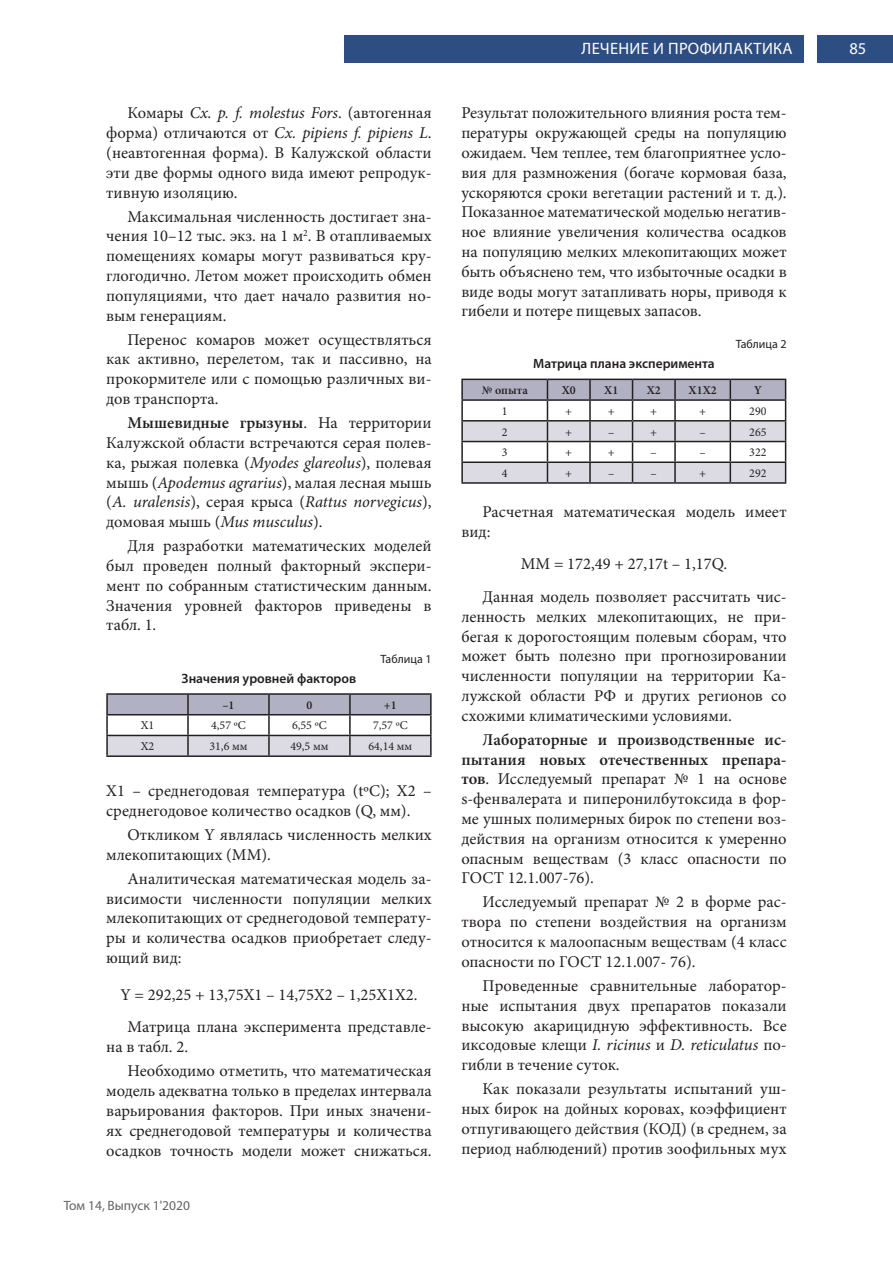
<style>
.page{position:relative;width:893px;height:1263px;background:#fff}
.page>*{position:absolute;margin:0;border:0;box-sizing:border-box;transform-origin:0 0}
.t1{font:16.5px/19.8px "Minion Pro";color:#231f20;text-align:justify}
.t2{font:16.5px "Myriad Pro";letter-spacing:.02em;color:#fffefc}
.t3{font:16.5px "Myriad Pro";color:#fff}
.t4{font:600 13.5px "Myriad Pro";color:#231f20}
.t5{font:13.5px "Myriad Pro";color:#636366}
.t6{font:12px "Minion Pro";color:#231f20}
.t7{font:600 12px "Minion Pro";color:#231f20}
.t8{font:12px "Myriad Pro";color:#231f20}
.s1{font-style:italic}
.s2{font-weight:600}
</style>
<div class="page">
<div style="left:817px;top:36px;width:76px;height:27px;background:#2d4e82"></div>
<div style="left:344px;top:36px;width:459px;height:27px;background:#2d4e82"></div>
<hr style="left:106px;top:693px;width:82px;height:2px;background:#231f20">
<hr style="left:188px;top:693px;width:81px;height:2px;background:#231f20">
<hr style="left:269px;top:693px;width:81px;height:2px;background:#231f20">
<hr style="left:350px;top:693px;width:82px;height:2px;background:#231f20">
<svg style="left:106px;top:694px;width:326px;height:20px;background:#a9a8b9"></svg>
<hr style="left:106px;top:714px;width:82px;height:1px;background:#231f20">
<hr style="left:106px;top:715px;width:2px;height:20px;background:#231f20">
<hr style="left:188px;top:714px;width:81px;height:1px;background:#231f20">
<hr style="left:187px;top:715px;width:2px;height:20px;background:#231f20">
<hr style="left:269px;top:714px;width:81px;height:1px;background:#231f20">
<hr style="left:268px;top:715px;width:2px;height:20px;background:#231f20">
<hr style="left:350px;top:714px;width:82px;height:1px;background:#231f20">
<hr style="left:349px;top:715px;width:2px;height:20px;background:#231f20">
<hr style="left:430px;top:715px;width:2px;height:20px;background:#231f20">
<svg style="left:106px;top:735px;width:326px;height:20px;background:#cccbd3"></svg>
<hr style="left:106px;top:755px;width:82px;height:2px;background:#231f20">
<hr style="left:188px;top:755px;width:81px;height:2px;background:#231f20">
<hr style="left:269px;top:755px;width:81px;height:2px;background:#231f20">
<hr style="left:350px;top:755px;width:82px;height:2px;background:#231f20">
<svg style="left:461px;top:379px;width:325px;height:103px"></svg>
<hr style="left:461px;top:482px;width:86px;height:2px;background:#231f20">
<hr style="left:547px;top:482px;width:43px;height:2px;background:#231f20">
<hr style="left:590px;top:482px;width:42px;height:2px;background:#231f20">
<hr style="left:632px;top:482px;width:43px;height:2px;background:#231f20">
<hr style="left:675px;top:482px;width:55px;height:2px;background:#231f20">
<hr style="left:730px;top:482px;width:56px;height:2px;background:#231f20">
<p class="t1" style="left:106px;top:103px;width:327px;text-indent:21px">Комары <span class="s1">Cx. p. f. molestus Fors</span>. (автогенная форма) отличаются от <span class="s1">Cx. pipiens f. pipiens L</span>. (неавтогенная форма). В Калужской области эти две формы одного вида имеют репродук&shy;тивную изоляцию.</p>
<p class="t1" style="left:106px;top:206px;width:327px;text-indent:21px">Максимальная численность достигает зна&shy;чения 10–12 тыс. экз. на 1 м<sup>2</sup>. В отапливаемых помещениях комары могут развиваться кру&shy;глогодично. Летом может происходить обмен популяциями, что дает начало развития но&shy;вым генерациям.</p>
<p class="t1" style="left:106px;top:330px;width:327px;text-indent:21px">Перенос комаров может осуществляться как активно, перелетом, так и пассивно, на прокормителе или с помощью различных ви&shy;дов транспорта.</p>
<p class="t1" style="left:106px;top:413px;width:327px;text-indent:21px"><span class="s2">Мышевидные грызуны</span>. На территории Калужской области встречаются серая полев&shy;ка, рыжая полевка (<span class="s1">Myodes glareolus</span>), полевая мышь (<span class="s1">Apodemus agrarius</span>), малая лесная мышь (<span class="s1">A. uralensis</span>), серая крыса (<span class="s1">Rattus norvegicus</span>), домовая мышь (<span class="s1">Mus musculus</span>).</p>
<p class="t1" style="left:106px;top:536px;width:327px;text-indent:21px">Для разработки математических моделей был проведен полный факторный экспери&shy;мент по собранным статистическим данным.<br>Значения уровней факторов приведены в табл. 1.</p>
<p class="t8" style="left:381px;top:651px;width:52px">Таблица 1</p>
<p class="t4" style="left:182px;top:670px;width:176px">Значения уровней факторов</p>
<p class="t7" style="left:222px;top:697px;width:14px">–1</p>
<p class="t7" style="left:306px;top:697px;width:7px">0</p>
<p class="t7" style="left:384px;top:697px;width:14px">+1</p>
<p class="t6" style="left:141px;top:718px;width:15px">X1</p>
<p class="t6" style="left:211px;top:718px;width:36px">4,57 ºС</p>
<p class="t6" style="left:292px;top:718px;width:36px">6,55 ºС</p>
<p class="t6" style="left:373px;top:718px;width:36px">7,57 ºС</p>
<p class="t6" style="left:141px;top:738px;width:15px">X2</p>
<p class="t6" style="left:209px;top:738px;width:40px">31,6 мм</p>
<p class="t6" style="left:290px;top:738px;width:40px">49,5 мм</p>
<p class="t6" style="left:368px;top:738px;width:45px">64,14 мм</p>
<p class="t1" style="left:106px;top:781px;width:327px">Х1 – среднегодовая температура (tºС); Х2 – среднегодовое количество осадков (Q, мм).</p>
<p class="t1" style="left:106px;top:825px;width:327px;text-indent:21px">Откликом Y являлась численность мелких млекопитающих (ММ).</p>
<p class="t1" style="left:106px;top:869px;width:327px;text-indent:21px">Аналитическая математическая модель за&shy;висимости численности популяции мелких млекопитающих от среднегодовой температу&shy;ры и количества осадков приобретает следу&shy;ющий вид:</p>
<p class="t1" style="left:128px;top:978px;width:306px;line-height:32.5px;text-indent:-7px">Y = 292,25 + 13,75Х1 – 14,75Х2 – 1,25Х1Х2.<br>Матрица плана эксперимента представле-</p>
<p class="t1" style="left:128px;top:1035px;width:305px;line-height:24px;text-indent:-21px">на в табл. 2.<br>Необходимо отметить, что математическая</p>
<p class="t1" style="left:106px;top:1081px;width:327px">модель адекватна только в пределах интервала варьирования факторов. При иных значени&shy;ях среднегодовой температуры и количества осадков точность модели может снижаться.</p>
<p class="t5" style="left:64px;top:1197px;width:128px">Том 14, Выпуск 1'2020</p>
<p class="t2" style="left:582px;top:39px;width:213px">ЛЕЧЕНИЕ И ПРОФИЛАКТИКА</p>
<p class="t1" style="left:461px;top:103px;width:327px">Результат положительного влияния роста тем&shy;пературы окружающей среды на популяцию ожидаем. Чем теплее, тем благоприятнее усло&shy;вия для размножения (богаче кормовая база, ускоряются сроки вегетации растений и т. д.).<br>Показанное математической моделью негатив&shy;ное влияние увеличения количества осадков на популяцию мелких млекопитающих может быть объяснено тем, что избыточные осадки в виде воды могут затапливать норы, приводя к гибели и потере пищевых запасов.</p>
<p class="t4" style="left:533px;top:355px;width:183px">Матрица плана эксперимента</p>
<p class="t8" style="left:736px;top:336px;width:52px">Таблица 2</p>
<p class="t7" style="left:482px;top:382px;width:48px">№ опыта</p>
<p class="t7" style="left:562px;top:382px;width:16px">Х0</p>
<p class="t7" style="left:604px;top:382px;width:16px">Х1</p>
<p class="t7" style="left:647px;top:382px;width:16px">Х2</p>
<p class="t7" style="left:689px;top:382px;width:30px">Х1Х2</p>
<p class="t7" style="left:754px;top:382px;width:9px">Y</p>
<p class="t6" style="left:502px;top:403px;width:7px">1</p>
<p class="t6" style="left:565px;top:403px;width:8px">+</p>
<p class="t6" style="left:608px;top:403px;width:8px">+</p>
<p class="t6" style="left:650px;top:403px;width:8px">+</p>
<p class="t6" style="left:699px;top:403px;width:8px">+</p>
<p class="t6" style="left:749px;top:403px;width:19px">290</p>
<p class="t6" style="left:502px;top:424px;width:7px">2</p>
<p class="t6" style="left:565px;top:424px;width:8px">+</p>
<p class="t6" style="left:608px;top:424px;width:8px">–</p>
<p class="t6" style="left:650px;top:424px;width:8px">+</p>
<p class="t6" style="left:699px;top:424px;width:8px">–</p>
<p class="t6" style="left:749px;top:424px;width:19px">265</p>
<p class="t6" style="left:502px;top:444px;width:7px">3</p>
<p class="t6" style="left:565px;top:444px;width:8px">+</p>
<p class="t6" style="left:608px;top:444px;width:8px">+</p>
<p class="t6" style="left:651px;top:444px;width:8px">–</p>
<p class="t6" style="left:699px;top:444px;width:8px">–</p>
<p class="t6" style="left:749px;top:444px;width:19px">322</p>
<p class="t6" style="left:502px;top:465px;width:7px">4</p>
<p class="t6" style="left:565px;top:465px;width:8px">+</p>
<p class="t6" style="left:608px;top:465px;width:8px">–</p>
<p class="t6" style="left:651px;top:465px;width:8px">–</p>
<p class="t6" style="left:699px;top:465px;width:8px">+</p>
<p class="t6" style="left:749px;top:465px;width:19px">292</p>
<p class="t1" style="left:461px;top:502px;width:327px;text-indent:21px">Расчетная математическая модель имеет вид:</p>
<p class="t1" style="left:483px;top:548px;width:305px;line-height:32.5px;text-indent:38px">ММ = 172,49 + 27,17t – 1,17Q.<br>Данная модель позволяет рассчитать чис-</p>
<p class="t1" style="left:461px;top:607px;width:327px">ленность мелких млекопитающих, не при&shy;бегая к дорогостоящим полевым сборам, что может быть полезно при прогнозировании численности популяции на территории Ка&shy;лужской области РФ и других регионов со схожими климатическими условиями.</p>
<p class="t1" style="left:461px;top:730px;width:327px;text-indent:21px"><span class="s2">Лабораторные и производственные ис&shy;пытания новых отечественных препара&shy;тов</span>. Исследуемый препарат № 1 на основе s-фенвалерата и пиперонилбутоксида в фор&shy;ме ушных полимерных бирок по степени воз&shy;действия на организм относится к умеренно опасным веществам (3 класс опасности по ГОСТ 12.1.007-76).</p>
<p class="t1" style="left:461px;top:892px;width:327px;text-indent:21px">Исследуемый препарат № 2 в форме рас&shy;твора по степени воздействия на организм относится к малоопасным веществам (4 класс опасности по ГОСТ 12.1.007- 76).</p>
<p class="t1" style="left:461px;top:976px;width:327px;text-indent:21px">Проведенные сравнительные лаборатор&shy;ные испытания двух препаратов показали высокую акарицидную эффективность. Все иксодовые клещи <span class="s1">I. ricinus</span> и <span class="s1">D. reticulatus</span> по&shy;гибли в течение суток.</p>
<p class="t1" style="left:461px;top:1079px;width:327px;text-indent:21px">Как показали результаты испытаний уш&shy;ных бирок на дойных коровах, коэффициент отпугивающего действия (КОД) (в среднем, за период наблюдений) против зоофильных мух</p>
<p class="t3" style="left:849px;top:39px;width:18px">85</p>
</div>
